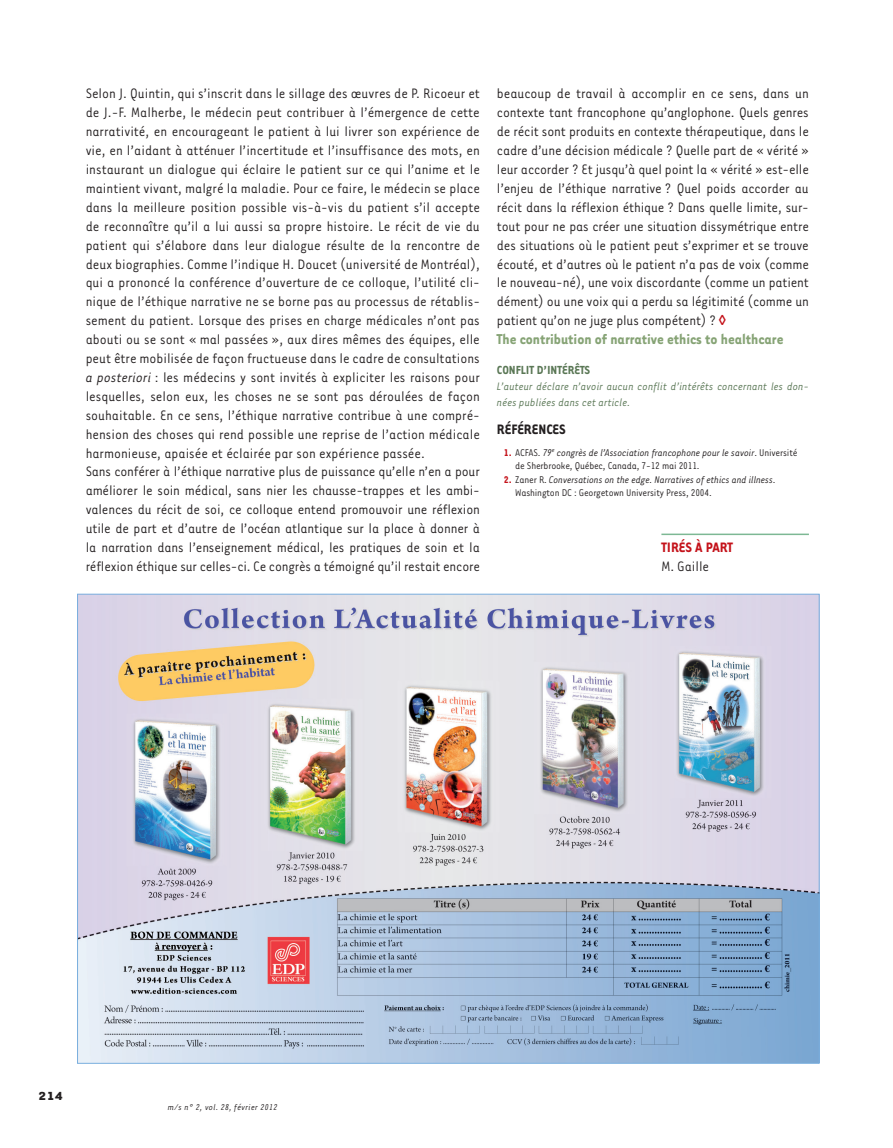
<style>
.page{position:relative;width:893px;height:1148px;background:#fff}
.page>*{position:absolute;margin:0;border:0;box-sizing:border-box;transform-origin:0 0}
.t1{font:700 16.5px "Tarzana Narrow";color:#86a375}
.t2{font:15.75px/18.9px "Tarzana Narrow";color:#231f20;text-align:justify}
.t3{font:700 15.75px "Tarzana Narrow";color:#231f20}
.t4{font:700 15.75px "Tarzana Narrow";color:#c4121a}
.t5{font:700 13.5px "Tarzana Narrow";color:#5a7755}
.t6{font:700 13.5px "Tarzana Wide";color:#231f20}
.t7{font:italic 12.45px/15.9px "Tarzana Narrow";color:#5a7755}
.t8{font:11.25px/13.5px "Tarzana Narrow";letter-spacing:-.015em;color:#231f20}
.t9{font:italic 9.75px "Tarzana Narrow";letter-spacing:.025em;color:#231f20}
.s1{font-style:italic}
.s2{font-weight:700;color:#c4121a}
</style>
<div class="page">
<hr style="left:661px;top:534px;width:147px;height:1px;background:#7db894">
<img style="left:79px;top:596px;width:738px;height:466px">
<p class="t2" style="left:86px;top:84px;width:396px;text-align:left">Selon J. Quintin, qui s’inscrit dans le sillage des œuvres de P. Ricoeur et de J.-F. Malherbe, le médecin peut contribuer à l’émergence de cette narrativité, en encourageant le patient à lui livrer son expérience de vie, en l’aidant à atténuer l’incertitude et l’insuffisance des mots, en instaurant un dialogue qui éclaire le patient sur ce qui l’anime et le maintient vivant, malgré la maladie. Pour ce faire, le médecin se place dans la meilleure position possible vis-à-vis du patient s’il accepte de reconnaître qu’il a lui aussi sa propre histoire. Le récit de vie du patient qui s’élabore dans leur dialogue résulte de la rencontre de deux biographies. Comme l’indique H. Doucet (université de Montréal), qui a prononcé la conférence d’ouverture de ce colloque, l’utilité cli&shy;nique de l’éthique narrative ne se borne pas au processus de rétablis&shy;sement du patient. Lorsque des prises en charge médicales n’ont pas abouti ou se sont « mal passées », aux dires mêmes des équipes, elle peut être mobilisée de façon fructueuse dans le cadre de consultations <span class="s1">a posteriori</span> : les médecins y sont invités à expliciter les raisons pour lesquelles, selon eux, les choses ne se sont pas déroulées de façon souhaitable. En ce sens, l’éthique narrative contribue à une compré&shy;hension des choses qui rend possible une reprise de l’action médicale harmonieuse, apaisée et éclairée par son expérience passée.<br>Sans conférer à l’éthique narrative plus de puissance qu’elle n’en a pour améliorer le soin médical, sans nier les chausse-trappes et les ambi&shy;valences du récit de soi, ce colloque entend promouvoir une réflexion utile de part et d’autre de l’océan atlantique sur la place à donner à la narration dans l’enseignement médical, les pratiques de soin et la réflexion éthique sur celles-ci. Ce congrès a témoigné qu’il restait encore</p>
<p class="t2" style="left:497px;top:84px;width:313px">beaucoup de travail à accomplir en ce sens, dans un contexte tant francophone qu’anglophone. Quels genres de récit sont produits en contexte thérapeutique, dans le cadre d’une décision médicale ? Quelle part de « vérité » leur accorder ? Et jusqu’à quel point la « vérité » est-elle l’enjeu de l’éthique narrative ? Quel poids accorder au récit dans la réflexion éthique ? Dans quelle limite, sur&shy;tout pour ne pas créer une situation dissymétrique entre des situations où le patient peut s’exprimer et se trouve écouté, et d’autres où le patient n’a pas de voix (comme le nouveau-né), une voix discordante (comme un patient dément) ou une voix qui a perdu sa légitimité (comme un patient qu’on ne juge plus compétent) ?</p>
<p class="t1" style="left:497px;top:334px;width:288px">The contribution of narrative ethics to healthcare</p>
<p class="t5" style="left:497px;top:366px;width:95px">CONFLIT D’INTÉRÊTS</p>
<p class="t7" style="left:497px;top:378px;width:313px">L’auteur déclare n’avoir aucun conflit d’intérêts concernant les don&shy;nées publiées dans cet article.</p>
<p class="t3" style="left:497px;top:424px;width:70px">RÉFÉRENCES</p>
<p class="t8" style="left:515px;top:445px;width:284px;text-indent:-11px"><span class="s2">1.</span> ACFAS. <span class="s1">79</span><sup>e</sup> <span class="s1">congrès de l’Association francophone pour le savoir</span>. Université de Sherbrooke, Québec, Canada, 7-12 mai 2011.</p>
<p class="t8" style="left:515px;top:472px;width:262px;text-indent:-11px"><span class="s2">2.</span> Zaner R. <span class="s1">Conversations on the edge. Narratives of ethics and illness</span>.<br>Washington DC : Georgetown University Press, 2004.</p>
<p class="t4" style="left:661px;top:542px;width:73px">TIRÉS À PART</p>
<p class="t2" style="left:661px;top:556px;width:49px">M. Gaille</p>
<p class="t6" style="left:38px;top:1092px;width:26px">214</p>
<p class="t9" style="left:168px;top:1101px;width:111px">m/s n° 2, vol. 28, février 2012</p>
</div>
